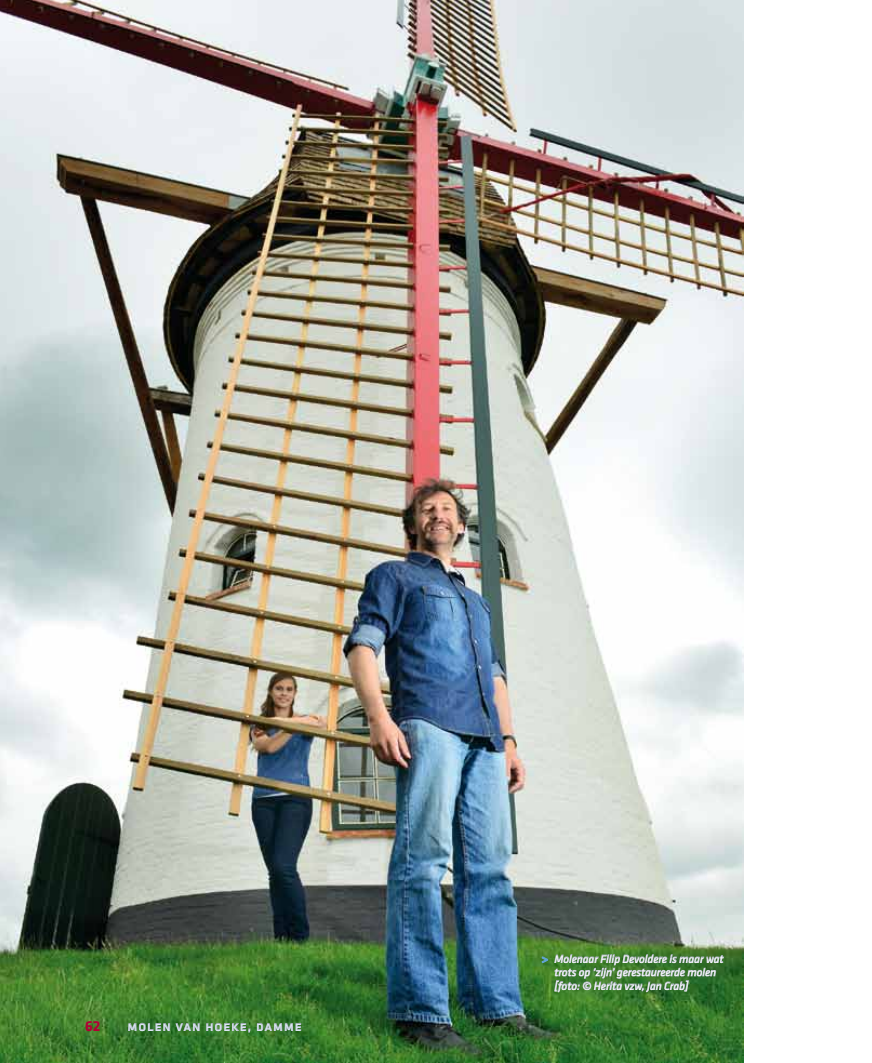
<style>
.page{position:relative;width:872px;height:1063px;background:#fff}
.page>*{position:absolute;margin:0;border:0;box-sizing:border-box;transform-origin:0 0}
.t1{font:700 15px "Klavika";color:#b10035}
.t2{font:13.5px "Klavika";letter-spacing:.08em;color:#dde8f4}
.t3{font:italic 11.25px/13.5px "Klavika";color:#fff}
.s1{font-weight:700;font-style:normal;color:#62a4d3}
</style>
<div class="page">
<img style="left:0;top:0;width:743px;height:1063px">
<svg style="left:128px;top:1022px;width:72px;height:10px"></svg>
<svg style="left:206px;top:1022px;width:45px;height:11px"></svg>
<svg style="left:257px;top:1022px;width:44px;height:9px"></svg>
<svg style="left:541px;top:956px;width:7px;height:8px"></svg>
<svg style="left:554px;top:948px;width:170px;height:49px;background:#55864f"></svg>
<h1 class="t1" style="left:85px;top:1017px;width:17px">62</h1>
<p class="t2" style="left:128px;top:1019px;width:175px">molen van hoeke, damme</p>
<p class="t3" style="left:554px;top:952px;width:171px;text-indent:-13px"><span class="s1">&gt;</span> Molenaar Filip Devoldere is maar wat trots op ‘zijn’ gerestaureerde molen [foto: © Herita vzw, Jan Crab]</p>
</div>
